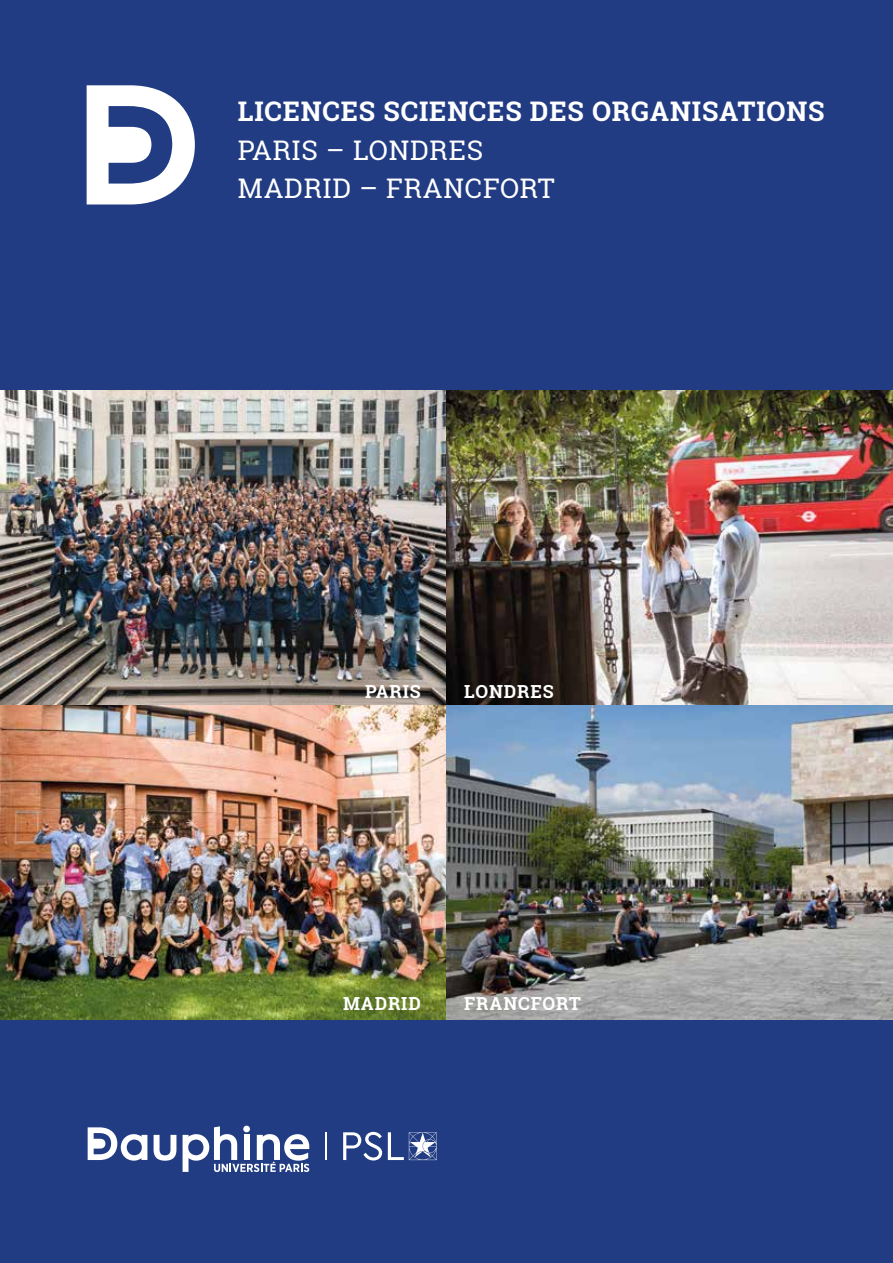
<style>
.page{position:relative;width:893px;height:1263px;background:#223c83}
.page>*{position:absolute;margin:0;border:0;box-sizing:border-box;transform-origin:0 0}
.t1{font:700 27px "Roboto Slab";letter-spacing:.03em;color:#fff}
.t2{font:27px/39px "Roboto Slab";letter-spacing:.03em;color:#fff}
.t3{font:700 18px "Roboto Slab";letter-spacing:.05em;color:#fff}
</style>
<div class="page">
<svg style="left:343px;top:1132px;width:39px;height:28px"></svg>
<hr style="left:325px;top:1132px;width:2px;height:28px;background:#fff">
<svg style="left:154px;top:1135px;width:22px;height:26px"></svg>
<svg style="left:183px;top:1126px;width:126px;height:46px"></svg>
<svg style="left:88px;top:1127px;width:59px;height:34px"></svg>
<svg style="left:388px;top:1132px;width:49px;height:28px"></svg>
<svg style="left:87px;top:85px;width:108px;height:119px"></svg>
<img style="left:0;top:390px;width:893px;height:630px">
<p class="t1" style="left:238px;top:92px;width:588px">LICENCES SCIENCES DES ORGANISATIONS</p>
<p class="t2" style="left:238px;top:130px;width:319px">PARIS – LONDRES<br>MADRID – FRANCFORT</p>
<p class="t3" style="left:365px;top:679px;width:57px">PARIS</p>
<p class="t3" style="left:464px;top:679px;width:91px">LONDRES</p>
<p class="t3" style="left:343px;top:991px;width:79px">MADRID</p>
<p class="t3" style="left:464px;top:991px;width:118px">FRANCFORT</p>
</div>
